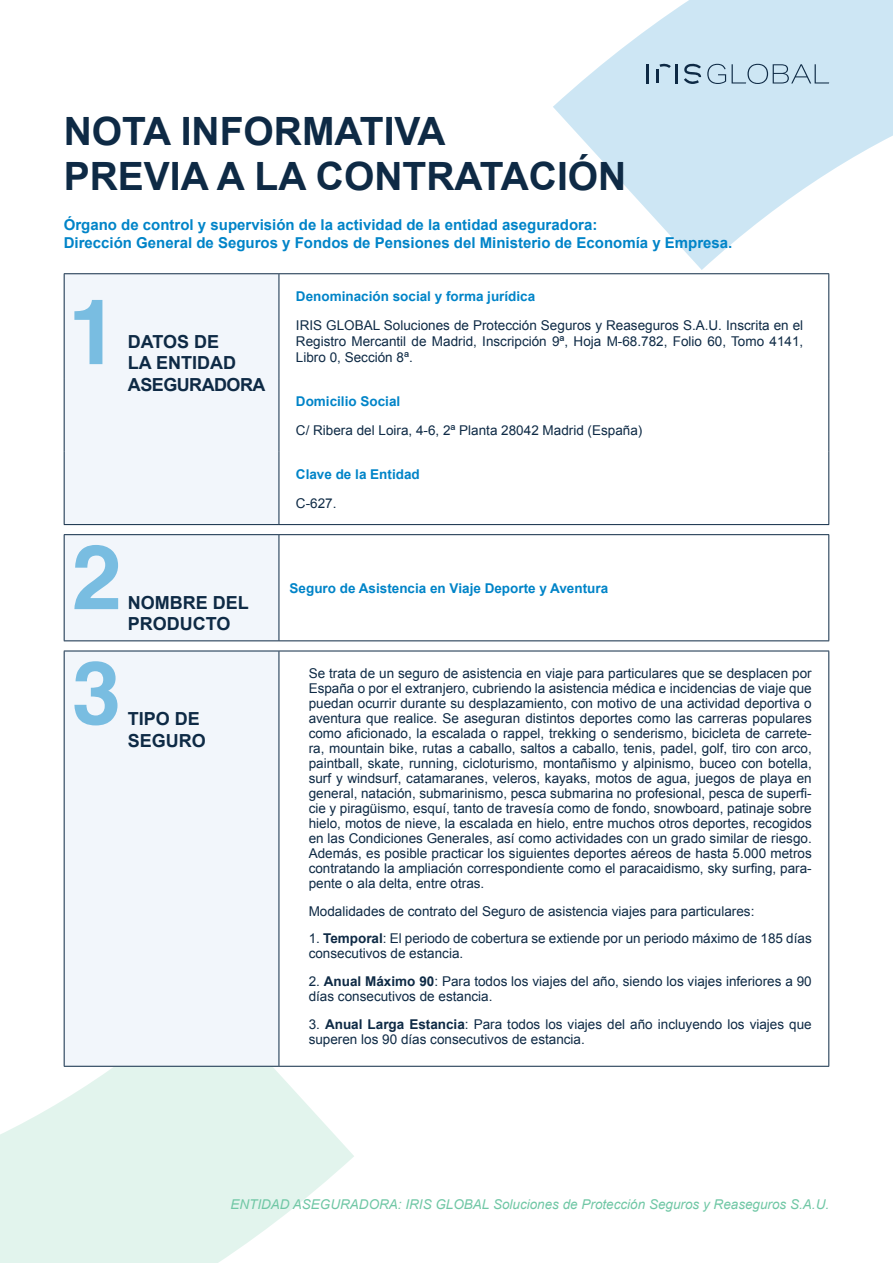
<style>
.page{position:relative;width:893px;height:1263px;background:#fff}
.page>*{position:absolute;margin:0;border:0;box-sizing:border-box;transform-origin:0 0}
.t1{font:700 39px/45px "Arial";color:#0e2a45}
.t2{font:700 18px/21.6px "Arial";color:#0e2a45}
.t3{font:700 18px/21.6px "Arial";letter-spacing:-.025em;color:#0e2a45}
.t4{font:700 15px/18px "Arial";color:#0084c8}
.t5{font:13.5px/15px "Arial";color:#0e2a45}
.t6{font:700 13.5px "Arial";color:#0084c8}
.t7{font:italic 13.5px "Arial";color:#70c7a5}
.s1{font-weight:700}
</style>
<div class="page">
<svg style="left:0;top:993px;width:354px;height:270px;fill:#e2f4ed"></svg>
<svg style="left:553px;top:0;width:340px;height:270px;fill:#cde6f4"></svg>
<hr style="left:656px;top:69px;width:3px;height:14px;background:#0e2a45">
<hr style="left:646px;top:64px;width:3px;height:19px;background:#0e2a45">
<svg style="left:659px;top:63px;width:19px;height:20px"></svg>
<svg style="left:684px;top:63px;width:17px;height:21px"></svg>
<svg style="left:707px;top:64px;width:19px;height:20px"></svg>
<svg style="left:732px;top:64px;width:97px;height:20px;background:#b1cbda"></svg>
<div style="left:64px;top:651px;width:215px;height:415px;background:#f2f6fb"></div>
<div style="left:279px;top:651px;width:550px;height:415px;background:#fff"></div>
<hr style="left:279px;top:651px;width:550px;height:1px;background:#0e2a45">
<hr style="left:828px;top:651px;width:1px;height:415px;background:#0e2a45">
<hr style="left:279px;top:1066px;width:550px;height:1px;background:#0e2a45">
<hr style="left:64px;top:651px;width:1px;height:415px;background:#0e2a45">
<hr style="left:64px;top:651px;width:215px;height:1px;background:#0e2a45">
<hr style="left:279px;top:651px;width:1px;height:415px;background:#0e2a45">
<hr style="left:64px;top:1066px;width:215px;height:1px;background:#0e2a45">
<svg style="left:74px;top:661px;width:43px;height:64px"></svg>
<div style="left:64px;top:535px;width:215px;height:106px;background:#f2f6fb"></div>
<hr style="left:279px;top:534px;width:550px;height:1px;background:#0e2a45">
<hr style="left:828px;top:535px;width:1px;height:105px;background:#0e2a45">
<hr style="left:279px;top:640px;width:550px;height:1px;background:#0e2a45">
<hr style="left:64px;top:535px;width:1px;height:105px;background:#0e2a45">
<hr style="left:64px;top:534px;width:215px;height:1px;background:#0e2a45">
<hr style="left:279px;top:535px;width:1px;height:105px;background:#0e2a45">
<hr style="left:64px;top:640px;width:215px;height:1px;background:#0e2a45">
<svg style="left:74px;top:545px;width:44px;height:64px"></svg>
<div style="left:64px;top:274px;width:215px;height:251px;background:#f2f6fb"></div>
<hr style="left:828px;top:379px;width:1px;height:73px;background:#0e2a45">
<hr style="left:828px;top:452px;width:1px;height:72px;background:#0e2a45">
<hr style="left:279px;top:524px;width:550px;height:1px;background:#0e2a45">
<hr style="left:279px;top:273px;width:550px;height:1px;background:#0e2a45">
<hr style="left:828px;top:274px;width:1px;height:105px;background:#0e2a45">
<hr style="left:64px;top:274px;width:1px;height:105px;background:#0e2a45">
<hr style="left:64px;top:379px;width:1px;height:73px;background:#0e2a45">
<hr style="left:64px;top:452px;width:1px;height:72px;background:#0e2a45">
<hr style="left:64px;top:273px;width:215px;height:1px;background:#0e2a45">
<hr style="left:279px;top:274px;width:1px;height:105px;background:#0e2a45">
<hr style="left:279px;top:379px;width:1px;height:73px;background:#0e2a45">
<hr style="left:279px;top:452px;width:1px;height:72px;background:#0e2a45">
<hr style="left:64px;top:524px;width:215px;height:1px;background:#0e2a45">
<svg style="left:74px;top:300px;width:28px;height:64px"></svg>
<h1 class="t1" style="left:64px;top:110px;width:564px">NOTA INFORMATIVA<br>PREVIA A LA CONTRATACIÓN</h1>
<p class="t4" style="left:64px;top:216px;width:670px">Órgano de control y supervisión de la actividad de la entidad aseguradora:<br>Dirección General de Seguros y Fondos de Pensiones del Ministerio de Economía y Empresa.</p>
<h2 class="t3" style="left:128px;top:331px;width:139px">DATOS DE<br>LA ENTIDAD<br>ASEGURADORA</h2>
<p class="t6" style="left:296px;top:287px;width:241px">Denominación social y forma jurídica</p>
<p class="t5" style="left:296px;top:317px;width:509px;line-height:16.2px;text-align:justify">IRIS GLOBAL Soluciones de Protección Seguros y Reaseguros S.A.U. Inscrita en el Registro Mercantil de Madrid, Inscripción 9ª, Hoja M-68.782, Folio 60, Tomo 4141, Libro 0, Sección 8ª.</p>
<p class="t6" style="left:296px;top:392px;width:106px">Domicilio Social</p>
<p class="t5" style="left:296px;top:423px;width:348px">C/ Ribera del Loira, 4-6, 2ª Planta 28042 Madrid (España)</p>
<p class="t6" style="left:296px;top:465px;width:125px">Clave de la Entidad</p>
<p class="t5" style="left:296px;top:495px;width:42px">C-627.</p>
<h2 class="t2" style="left:128px;top:592px;width:122px">NOMBRE DEL<br>PRODUCTO</h2>
<h2 class="t2" style="left:128px;top:708px;width:80px">TIPO DE<br>SEGURO</h2>
<p class="t6" style="left:290px;top:579px;width:320px">Seguro de Asistencia en Viaje Deporte y Aventura</p>
<p class="t5" style="left:309px;top:666px;width:505px;text-align:justify">Se trata de un seguro de asistencia en viaje para particulares que se desplacen por España o por el extranjero, cubriendo la asistencia médica e incidencias de viaje que puedan ocurrir durante su desplazamiento, con motivo de una actividad deportiva o aventura que realice. Se aseguran distintos deportes como las carreras populares como aficionado, la escalada o rappel, trekking o senderismo, bicicleta de carrete&shy;ra, mountain bike, rutas a caballo, saltos a caballo, tenis, padel, golf, tiro con arco, paintball, skate, running, cicloturismo, montañismo y alpinismo, buceo con botella, surf y windsurf, catamaranes, veleros, kayaks, motos de agua, juegos de playa en general, natación, submarinismo, pesca submarina no profesional, pesca de superfi&shy;cie y piragüismo, esquí, tanto de travesía como de fondo, snowboard, patinaje sobre hielo, motos de nieve, la escalada en hielo, entre muchos otros deportes, recogidos en las Condiciones Generales, así como actividades con un grado similar de riesgo.<br>Además, es posible practicar los siguientes deportes aéreos de hasta 5.000 metros contratando la ampliación correspondiente como el paracaidismo, sky surfing, para&shy;pente o ala delta, entre otras.</p>
<p class="t5" style="left:309px;top:903px;width:447px">Modalidades de contrato del Seguro de asistencia viajes para particulares:</p>
<p class="t5" style="left:309px;top:931px;width:505px">1. <span class="s1">Temporal</span>: El periodo de cobertura se extiende por un periodo máximo de 185 días consecutivos de estancia.</p>
<p class="t5" style="left:309px;top:974px;width:505px">2. <span class="s1">Anual Máximo 90</span>: Para todos los viajes del año, siendo los viajes inferiores a 90 días consecutivos de estancia.</p>
<p class="t5" style="left:309px;top:1017px;width:505px">3. <span class="s1">Anual Larga Estancia</span>: Para todos los viajes del año incluyendo los viajes que superen los 90 días consecutivos de estancia.</p>
<p class="t7" style="left:230px;top:1195px;width:600px">ENTIDAD ASEGURADORA: IRIS GLOBAL Soluciones de Protección Seguros y Reaseguros S.A.U.</p>
</div>
